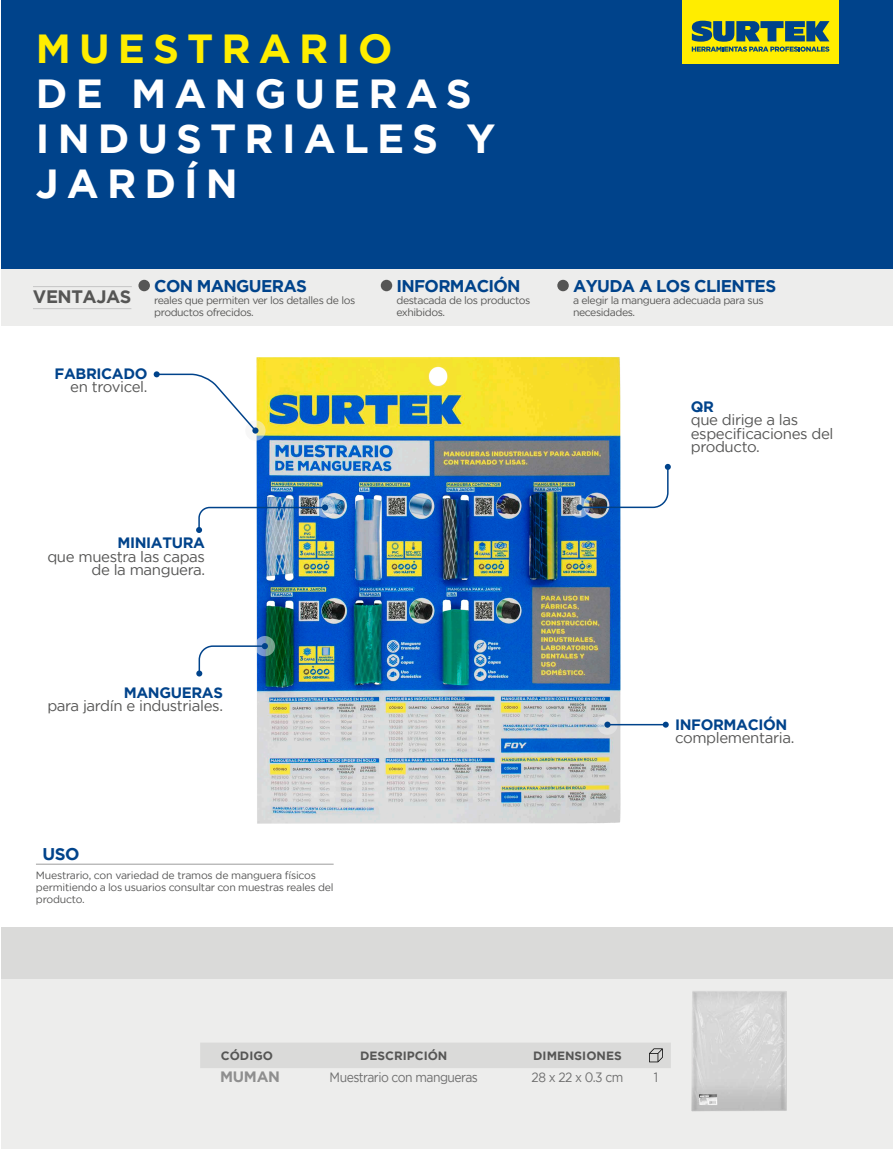
<style>
.page{position:relative;width:893px;height:1149px;background:#fff}
.page>*{position:absolute;margin:0;border:0;box-sizing:border-box;transform-origin:0 0}
.t1{font:700 40.5px/45px "Gotham";letter-spacing:.2em;color:#fff}
.t2{font:700 40.5px "Gotham";letter-spacing:.2em;color:#ffed00}
.t3{font:700 18px "Gotham";letter-spacing:-.025em;color:#565655}
.t4{font:700 16.95px "Gotham";letter-spacing:-.04em;color:#00438b}
.t5{font:15px/13.5px "Gotham";letter-spacing:-.025em;color:#565655;text-align:right}
.t6{font:700 15px "Gotham";letter-spacing:-.025em;color:#00438b}
.t7{font:700 15px "Gotham";letter-spacing:-.02em;color:#8f8f8f}
.t8{font:13.5px "Gotham";letter-spacing:-.04em;color:#6e6e6e;scale:.9 1}
.t9{font:700 12px "Gotham";color:#565655}
.t10{font:10.5px/12px "Gotham";letter-spacing:-.04em;color:#565655}
.t11{font:10.5px/12px "Gotham";letter-spacing:-.02em;color:#565655}
</style>
<div class="page">
<div style="left:1px;top:0;width:892px;height:276px;background:#00438b"></div>
<div style="left:1px;top:957px;width:892px;height:191px;background:#ededec"></div>
<div style="left:1px;top:927px;width:892px;height:51px;background:#dadad9"></div>
<div style="left:1px;top:270px;width:892px;height:56px;background:#ededec"></div>
<div style="left:682px;top:0;width:157px;height:64px;background:#ffed00"></div>
<svg style="left:692px;top:21px;width:137px;height:31px"></svg>
<img style="left:197px;top:357px;width:471px;height:467px">
<hr style="left:33px;top:286px;width:99px;height:1px;background:#c5c5c5">
<hr style="left:33px;top:308px;width:98px;height:1px;background:#c5c5c5">
<div style="left:138px;top:280px;width:12px;height:11px;background:#565655;border-radius:50%"></div>
<div style="left:381px;top:280px;width:11px;height:11px;background:#565655;border-radius:50%"></div>
<div style="left:557px;top:280px;width:12px;height:11px;background:#565655;border-radius:50%"></div>
<div style="left:200px;top:1043px;width:471px;height:24px;background:#dadad9"></div>
<svg style="left:597px;top:714px;width:21px;height:20px"></svg>
<svg style="left:255px;top:635px;width:20px;height:21px"></svg>
<svg style="left:315px;top:497px;width:20px;height:20px"></svg>
<svg style="left:604px;top:721px;width:65px;height:6px"></svg>
<svg style="left:196px;top:643px;width:72px;height:33px"></svg>
<img style="left:196px;top:504px;width:132px;height:29px">
<svg style="left:245px;top:420px;width:21px;height:20px"></svg>
<svg style="left:154px;top:371px;width:104px;height:62px"></svg>
<svg style="left:569px;top:497px;width:21px;height:20px"></svg>
<svg style="left:576px;top:463px;width:95px;height:47px"></svg>
<hr style="left:36px;top:863px;width:298px;height:1px;background:#9c9c9c">
<img style="left:691px;top:991px;width:96px;height:121px">
<h1 class="t2" style="left:36px;top:25px;width:358px">MUESTRARIO</h1>
<h1 class="t1" style="left:36px;top:70px;width:461px">DE MANGUERAS<br>INDUSTRIALES Y<br>JARDÍN</h1>
<h2 class="t3" style="left:33px;top:286px;width:100px">VENTAJAS</h2>
<h3 class="t4" style="left:154px;top:276px;width:154px">CON MANGUERAS</h3>
<p class="t10" style="left:154px;top:294px;width:203px">reales que permiten ver los detalles de los productos ofrecidos.</p>
<h3 class="t6" style="left:55px;top:365px;width:94px">FABRICADO</h3>
<h3 class="t5" style="left:70px;top:380px;width:79px">en trovicel.</h3>
<h3 class="t4" style="left:396px;top:276px;width:126px">INFORMACIÓN</h3>
<p class="t10" style="left:396px;top:294px;width:135px">destacada de los productos exhibidos.</p>
<h3 class="t6" style="left:118px;top:534px;width:89px">MINIATURA</h3>
<h3 class="t5" style="left:47px;top:549px;width:159px">que muestra las capas de la manguera.</h3>
<h3 class="t4" style="left:573px;top:276px;width:205px">AYUDA A LOS CLIENTES</h3>
<p class="t10" style="left:573px;top:294px;width:192px">a elegir la manguera adecuada para sus necesidades.</p>
<h3 class="t6" style="left:691px;top:398px;width:25px">QR</h3>
<h3 class="t5" style="left:691px;top:413px;width:144px;text-align:left">que dirige a las especificaciones del producto.</h3>
<h3 class="t6" style="left:124px;top:683px;width:101px">MANGUERAS</h3>
<h3 class="t5" style="left:47px;top:698px;width:177px">para jardín e industriales.</h3>
<h3 class="t4" style="left:42px;top:844px;width:39px">USO</h3>
<p class="t11" style="left:36px;top:868px;width:299px">Muestrario, con variedad de tramos de manguera físicos permitiendo a los usuarios consultar con muestras reales del producto.</p>
<h3 class="t6" style="left:675px;top:715px;width:114px">INFORMACIÓN</h3>
<h3 class="t5" style="left:675px;top:730px;width:121px">complementaria.</h3>
<p class="t9" style="left:221px;top:1048px;width:54px">CÓDIGO</p>
<p class="t9" style="left:360px;top:1048px;width:89px">DESCRIPCIÓN</p>
<p class="t9" style="left:533px;top:1048px;width:90px">DIMENSIONES</p>
<h3 class="t7" style="left:220px;top:1067px;width:61px">MUMAN</h3>
<p class="t8" style="left:330px;top:1068px;width:166px">Muestrario con mangueras</p>
<p class="t8" style="left:532px;top:1068px;width:103px">28 x 22 x 0.3 cm</p>
<p class="t8" style="left:654px;top:1068px;width:6px">1</p>
</div>
